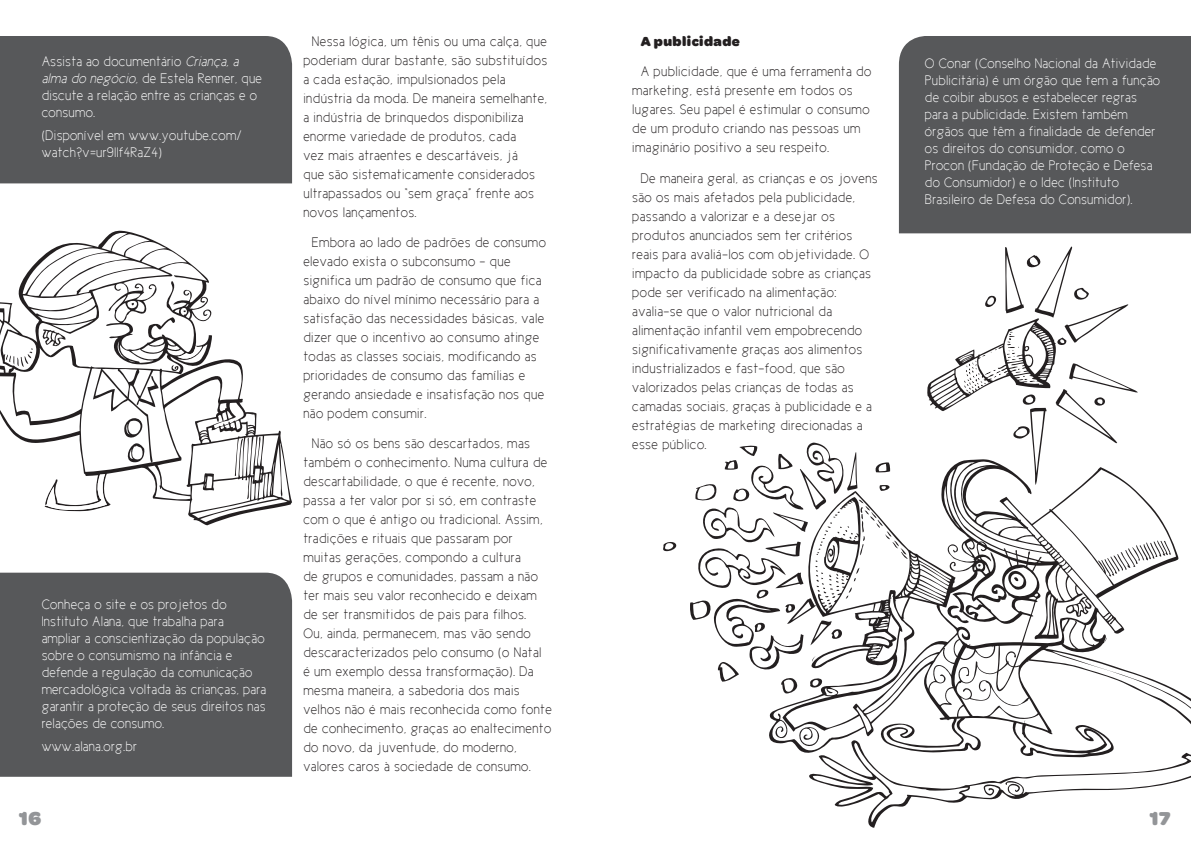
<style>
.page{position:relative;width:1191px;height:842px;background:#fff}
.page>*{position:absolute;margin:0;border:0;box-sizing:border-box;transform-origin:0 0}
.t1{font:900 20px "Omnes";color:#939598}
.t2{font:14px/19px "Cicle Fina";letter-spacing:.03em;color:#231f20}
.t3{font:14px/17px "Cicle Fina";letter-spacing:.02em;color:#fff}
.t4{font:900 14px "Omnes";letter-spacing:.03em;color:#231f20}
.s1{font-style:italic}
</style>
<div class="page">
<div style="left:0;top:36px;width:292px;height:147px;background:#57585a"></div>
<div style="left:899px;top:36px;width:292px;height:197px;background:#57585a"></div>
<div style="left:0;top:573px;width:292px;height:204px;background:#57585a"></div>
<svg style="left:0;top:230px;width:292px;height:295px"></svg>
<svg style="left:170px;top:346px;width:32px;height:27px"></svg>
<svg style="left:46px;top:474px;width:61px;height:39px"></svg>
<svg style="left:663px;top:542px;width:14px;height:10px"></svg>
<svg style="left:769px;top:485px;width:422px;height:343px"></svg>
<svg style="left:1104px;top:637px;width:3px;height:5px"></svg>
<svg style="left:690px;top:443px;width:217px;height:251px"></svg>
<svg style="left:927px;top:247px;width:211px;height:238px"></svg>
<p class="t3" style="left:42px;top:53px;width:222px">Assista ao documentário <span class="s1">Criança, a alma do negócio,</span> de Estela Renner, que discute a relação entre as crianças e o consumo.</p>
<p class="t3" style="left:42px;top:126px;width:202px">(Disponível em www.youtube.com/ watch?v=ur9lIf4RaZ4)</p>
<p class="t3" style="left:42px;top:596px;width:226px">Conheça o site e os projetos do Instituto Alana, que trabalha para ampliar a conscientização da população sobre o consumismo na infância e defende a regulação da comunicação mercadológica voltada às crianças, para garantir a proteção de seus direitos nas relações de consumo.</p>
<p class="t3" style="left:42px;top:738px;width:97px">www.alana.org.br</p>
<p class="t2" style="left:303px;top:32px;width:245px;text-indent:8px">Nessa lógica, um tênis ou uma calça, que poderiam durar bastante, são substituídos a cada estação, impulsionados pela indústria da moda. De maneira semelhante, a indústria de brinquedos disponibiliza enorme variedade de produtos, cada<br>vez mais atraentes e descartáveis, já<br>que são sistematicamente considerados ultrapassados ou “sem graça” frente aos novos lançamentos.</p>
<p class="t2" style="left:303px;top:233px;width:244px;text-indent:8px">Embora ao lado de padrões de consumo elevado exista o subconsumo – que significa um padrão de consumo que fica abaixo do nível mínimo necessário para a satisfação das necessidades básicas, vale dizer que o incentivo ao consumo atinge todas as classes sociais, modificando as prioridades de consumo das famílias e gerando ansiedade e insatisfação nos que não podem consumir.</p>
<p class="t2" style="left:303px;top:434px;width:250px;text-indent:8px">Não só os bens são descartados, mas também o conhecimento. Numa cultura de descartabilidade, o que é recente, novo, passa a ter valor por si só, em contraste com o que é antigo ou tradicional. Assim, tradições e rituais que passaram por muitas gerações, compondo a cultura<br>de grupos e comunidades, passam a não ter mais seu valor reconhecido e deixam de ser transmitidos de pais para filhos.<br>Ou, ainda, permanecem, mas vão sendo descaracterizados pelo consumo (o Natal<br>é um exemplo dessa transformação). Da mesma maneira, a sabedoria dos mais velhos não é mais reconhecida como fonte de conhecimento, graças ao enaltecimento do novo, da juventude, do moderno, valores caros à sociedade de consumo.</p>
<p class="t4" style="left:640px;top:33px;width:101px">A publicidade</p>
<p class="t2" style="left:632px;top:62px;width:240px;text-indent:8px">A publicidade, que é uma ferramenta do marketing, está presente em todos os lugares. Seu papel é estimular o consumo de um produto criando nas pessoas um imaginário positivo a seu respeito.</p>
<p class="t2" style="left:632px;top:168px;width:247px;text-indent:8px">De maneira geral, as crianças e os jovens são os mais afetados pela publicidade, passando a valorizar e a desejar os produtos anunciados sem ter critérios reais para avaliá-los com objetividade. O impacto da publicidade sobre as crianças pode ser verificado na alimentação: avalia-se que o valor nutricional da alimentação infantil vem empobrecendo significativamente graças aos alimentos industrializados e fast-food, que são valorizados pelas crianças de todas as camadas sociais, graças à publicidade e a estratégias de marketing direcionadas a esse público.</p>
<p class="t3" style="left:925px;top:55px;width:237px">O Conar (Conselho Nacional da Atividade Publicitária) é um órgão que tem a função de coibir abusos e estabelecer regras para a publicidade. Existem também órgãos que têm a finalidade de defender os direitos do consumidor, como o Procon (Fundação de Proteção e Defesa do Consumidor) e o Idec (Instituto Brasileiro de Defesa do Consumidor).</p>
<h1 class="t1" style="left:19px;top:807px;width:24px">16</h1>
<h1 class="t1" style="left:1149px;top:807px;width:23px">17</h1>
</div>
